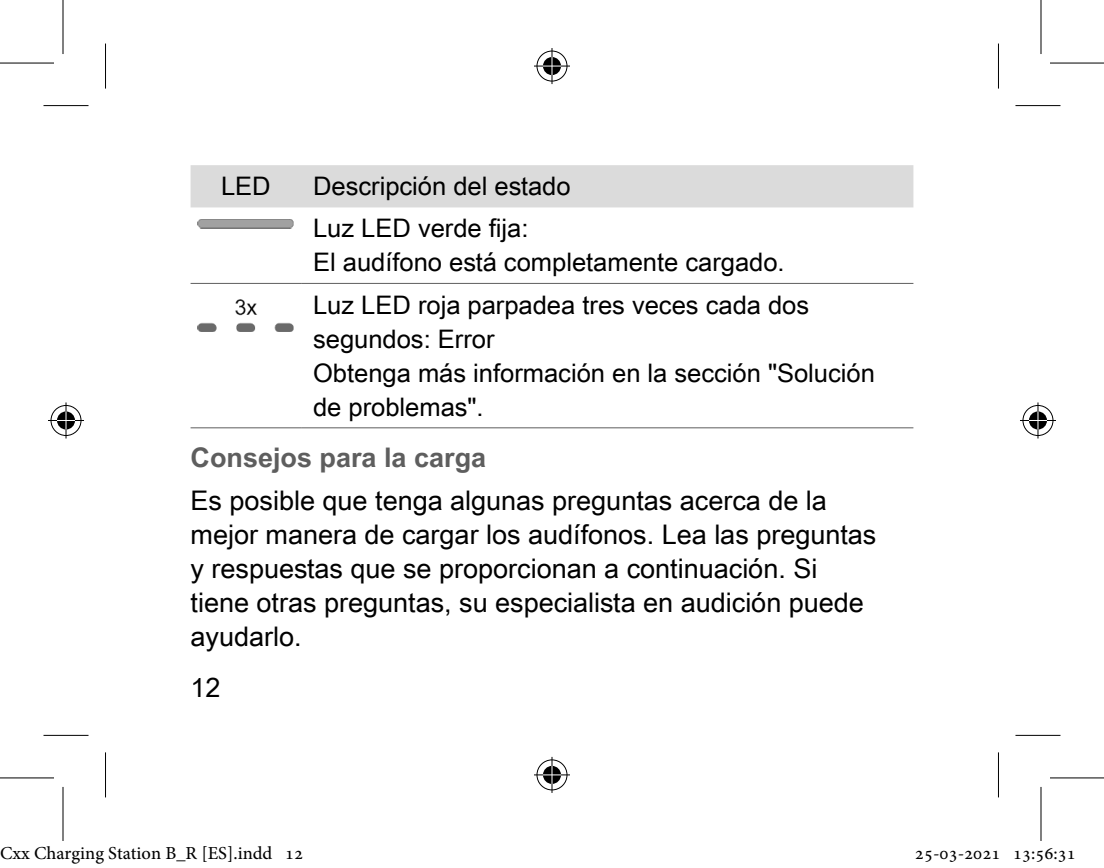
<style>
.page{position:relative;width:1104px;height:868px;background:#fff}
.page>*{position:absolute;margin:0;border:0;box-sizing:border-box;transform-origin:0 0}
.t1{font:27px/33.9px "Arial Unicode MS";color:#000}
.t2{font:700 27px "Arial Unicode MS";color:#5e5e5e}
.t3{font:25.5px/33.9px "Arial Unicode MS";color:#000}
.t4{font:18px "Adobe Hebrew";color:#000}
</style>
<div class="page">
<div style="left:191px;top:165px;width:722px;height:42px;background:#dbdbdb"></div>
<hr style="left:191px;top:283px;width:110px;height:1px;background:#5e5e5e">
<hr style="left:191px;top:427px;width:110px;height:1px;background:#5e5e5e">
<hr style="left:301px;top:283px;width:612px;height:1px;background:#5e5e5e">
<hr style="left:301px;top:427px;width:612px;height:1px;background:#5e5e5e">
<img style="left:198px;top:219px;width:96px;height:9px">
<img style="left:198px;top:299px;width:96px;height:33px">
<svg style="left:44px;top:735px;width:45px;height:1px"></svg>
<svg style="left:1015px;top:735px;width:45px;height:1px"></svg>
<hr style="left:44px;top:105px;width:45px;height:1px;background:#000">
<hr style="left:1015px;top:105px;width:45px;height:1px;background:#000">
<hr style="left:44px;top:734px;width:45px;height:1px;background:#000">
<hr style="left:1015px;top:734px;width:45px;height:1px;background:#000">
<hr style="left:105px;top:44px;width:1px;height:45px;background:#000">
<hr style="left:105px;top:752px;width:1px;height:45px;background:#000">
<hr style="left:998px;top:44px;width:1px;height:45px;background:#000">
<hr style="left:998px;top:752px;width:1px;height:45px;background:#000">
<svg style="left:0;top:778px;width:54px;height:1px"></svg>
<svg style="left:1050px;top:778px;width:54px;height:1px"></svg>
<svg style="left:1041px;top:0;width:1px;height:54px"></svg>
<svg style="left:1041px;top:787px;width:1px;height:53px"></svg>
<hr style="left:0;top:62px;width:54px;height:2px;background:#000">
<hr style="left:1050px;top:62px;width:54px;height:2px;background:#000">
<hr style="left:0;top:777px;width:54px;height:1px;background:#000">
<hr style="left:1050px;top:777px;width:54px;height:1px;background:#000">
<hr style="left:62px;top:0;width:2px;height:54px;background:#000">
<hr style="left:62px;top:786px;width:2px;height:54px;background:#000">
<hr style="left:1040px;top:0;width:1px;height:54px;background:#000">
<hr style="left:1040px;top:786px;width:1px;height:54px;background:#000">
<div style="left:535px;top:49px;width:34px;height:34px;border:4px solid #fff;border-radius:50%"></div>
<svg style="left:534px;top:64px;width:36px;height:4px"></svg>
<svg style="left:550px;top:48px;width:4px;height:36px"></svg>
<div style="left:541px;top:55px;width:22px;height:22px;border:4px solid #fff;border-radius:50%"></div>
<div style="left:537px;top:51px;width:30px;height:30px;border:1px solid #000;border-radius:50%"></div>
<hr style="left:534px;top:66px;width:36px;height:1px;background:#000">
<hr style="left:551px;top:48px;width:1px;height:36px;background:#000">
<svg style="left:543px;top:57px;width:18px;height:18px"></svg>
<div style="left:535px;top:757px;width:34px;height:34px;border:4px solid #fff;border-radius:50%"></div>
<svg style="left:534px;top:772px;width:36px;height:4px"></svg>
<svg style="left:550px;top:756px;width:4px;height:36px"></svg>
<div style="left:541px;top:763px;width:22px;height:22px;border:4px solid #fff;border-radius:50%"></div>
<div style="left:537px;top:759px;width:30px;height:31px;border:1px solid #000;border-radius:50%"></div>
<hr style="left:534px;top:774px;width:36px;height:1px;background:#000">
<hr style="left:551px;top:756px;width:1px;height:36px;background:#000">
<svg style="left:543px;top:765px;width:18px;height:18px"></svg>
<div style="left:49px;top:403px;width:34px;height:34px;border:4px solid #fff;border-radius:50%"></div>
<svg style="left:49px;top:418px;width:34px;height:4px"></svg>
<svg style="left:64px;top:402px;width:4px;height:36px"></svg>
<div style="left:55px;top:409px;width:22px;height:22px;border:4px solid #fff;border-radius:50%"></div>
<div style="left:51px;top:405px;width:30px;height:31px;border:1px solid #000;border-radius:50%"></div>
<hr style="left:48px;top:420px;width:36px;height:1px;background:#000">
<hr style="left:66px;top:402px;width:1px;height:36px;background:#000">
<svg style="left:57px;top:411px;width:18px;height:18px"></svg>
<div style="left:1021px;top:403px;width:34px;height:34px;border:4px solid #fff;border-radius:50%"></div>
<svg style="left:1021px;top:418px;width:34px;height:4px"></svg>
<svg style="left:1036px;top:402px;width:4px;height:36px"></svg>
<div style="left:1027px;top:409px;width:22px;height:22px;border:4px solid #fff;border-radius:50%"></div>
<div style="left:1023px;top:405px;width:30px;height:31px;border:1px solid #000;border-radius:50%"></div>
<hr style="left:1020px;top:420px;width:36px;height:1px;background:#000">
<hr style="left:1037px;top:402px;width:1px;height:36px;background:#000">
<svg style="left:1029px;top:411px;width:18px;height:18px"></svg>
<div style="left:142px;top:850px;width:9px;height:9px;border:1px solid #fff;border-radius:50%"></div>
<div style="left:143px;top:850px;width:6px;height:9px;border:1px solid #fff;border-radius:50%"></div>
<div style="left:940px;top:849px;width:8px;height:10px;border:1px solid #fff;border-radius:50%"></div>
<div style="left:941px;top:850px;width:6px;height:8px;border:1px solid #fff;border-radius:50%"></div>
<div style="left:973px;top:849px;width:9px;height:10px;border:1px solid #fff;border-radius:50%"></div>
<div style="left:975px;top:850px;width:6px;height:8px;border:1px solid #fff;border-radius:50%"></div>
<p class="t3" style="left:221px;top:169px;width:51px">LED</p>
<p class="t3" style="left:313px;top:165px;width:259px;line-height:42px">Descripción del estado<br>Luz LED verde fija:</p>
<p class="t3" style="left:313px;top:241px;width:498px;line-height:42.3px">El audífono está completamente cargado.<br>Luz LED roja parpadea tres veces cada dos</p>
<p class="t3" style="left:313px;top:321px;width:563px">segundos: Error<br>Obtenga más información en la sección "Solución de problemas".</p>
<p class="t2" style="left:191px;top:438px;width:297px">Consejos para la carga</p>
<p class="t1" style="left:191px;top:482px;width:687px">Es posible que tenga algunas preguntas acerca de la mejor manera de cargar los audífonos. Lea las preguntas y respuestas que se proporcionan a continuación. Si tiene otras preguntas, su especialista en audición puede ayudarlo.</p>
<p class="t1" style="left:191px;top:670px;width:32px">12</p>
<p class="t4" style="left:0;top:842px;width:305px">Cxx Charging Station B_R [ES].indd 12</p>
<p class="t4" style="left:915px;top:842px;width:162px">25-03-2021 13:56:31</p>
</div>
